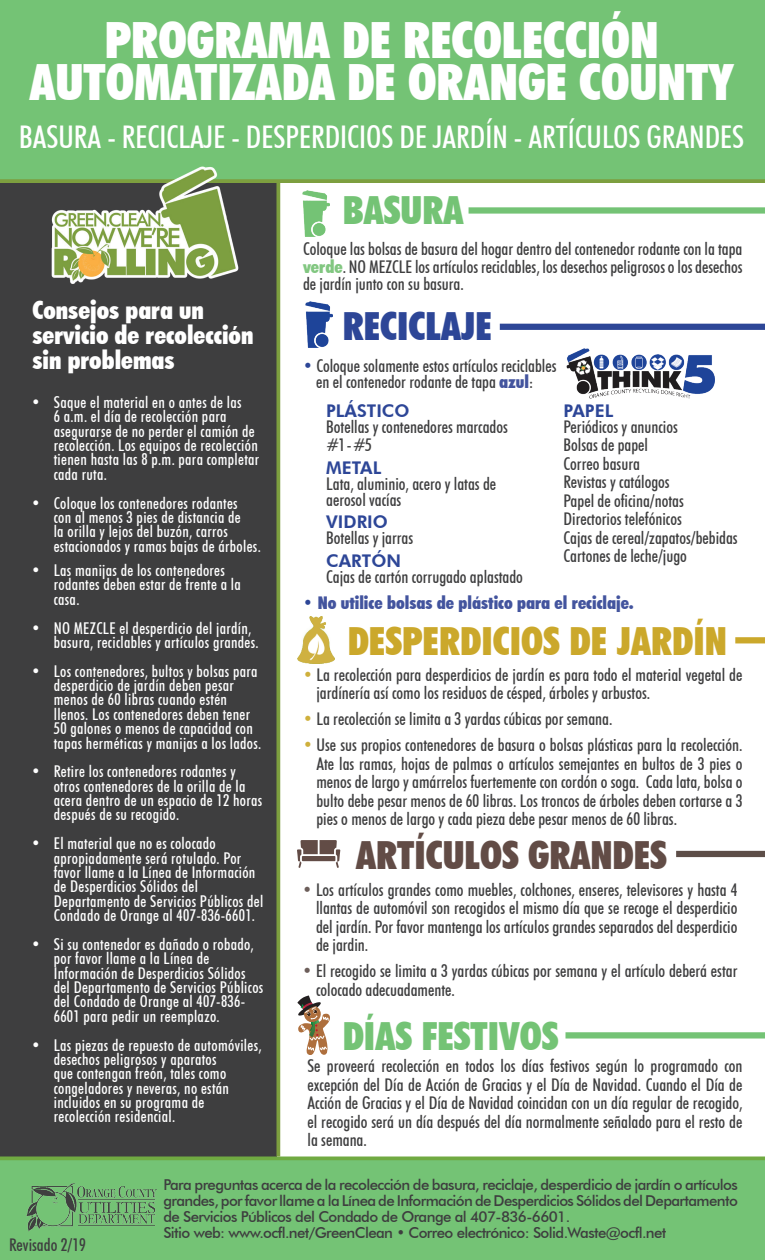
<style>
.page{position:relative;width:765px;height:1260px;background:#fff}
.page>*{position:absolute;margin:0;border:0;box-sizing:border-box;transform-origin:0 0}
.t1{font:900 condensed 50px/42.5px "Futura BT";color:#fff;text-align:center}
.t2{font:900 condensed 38.75px "Futura BT";color:#cba82b}
.t3{font:900 condensed 38.75px "Futura BT";color:#74c375}
.t4{font:900 condensed 38.75px "Futura BT";color:#624c46}
.t5{font:900 condensed 38.75px "Futura BT";color:#2d4697}
.t6{font:500 condensed 31.25px "Futura BT";color:#fff}
.t7{font:900 condensed 25px/25px "Futura BT";color:#fff}
.t8{font:500 condensed 17.5px/18.5px "Futura BT";color:#3e3e3f}
.t9{font:900 condensed 17.5px "Futura BT";color:#43549e}
.t10{font:800 17.5px "Futura BT";color:#2d4697}
.t11{font:500 condensed 16.25px/14.4px "Futura BT";letter-spacing:.02em;color:#fff}
.t12{font:500 15px/16px "Futura BT";letter-spacing:-.04em;color:#3e3e3f}
.s1{font-weight:900;color:#82c781}
.s2{color:#2d4697}
.s3{font-weight:900;color:#43549e}
.s4{font-weight:500;color:#2d4697}
.s5{color:#cfb03c}
.s6{color:#6c5e5a}
</style>
<div class="page">
<div style="left:0;top:172px;width:276px;height:997px;background:#3e3e3f"></div>
<div style="left:0;top:0;width:765px;height:183px;background:#74c375"></div>
<div style="left:0;top:1156px;width:765px;height:104px;background:#74c375"></div>
<div style="left:469px;top:207px;width:296px;height:7px;background:#74c375"></div>
<svg style="left:276px;top:180px;width:4px;height:976px;background:#75923f"></svg>
<div style="left:500px;top:324px;width:265px;height:6px;background:#2d4697"></div>
<div style="left:735px;top:637px;width:30px;height:6px;background:#cba82b"></div>
<div style="left:566px;top:1032px;width:199px;height:7px;background:#74c375"></div>
<img style="left:27px;top:1183px;width:129px;height:49px">
<img style="left:302px;top:190px;width:28px;height:46px">
<img style="left:297px;top:617px;width:38px;height:47px">
<img style="left:37px;top:163px;width:216px;height:121px">
<div style="left:676px;top:851px;width:89px;height:6px;background:#5d4e48"></div>
<svg style="left:297px;top:840px;width:43px;height:28px"></svg>
<img style="left:566px;top:348px;width:149px;height:51px">
<svg style="left:297px;top:995px;width:33px;height:60px"></svg>
<img style="left:305px;top:302px;width:28px;height:46px">
<h1 class="t1" style="left:30px;top:19px;width:705px">PROGRAMA DE RECOLECCIÓN<br>AUTOMATIZADA DE ORANGE COUNTY</h1>
<h3 class="t6" style="left:19px;top:118px;width:726px">BASURA - RECICLAJE - DESPERDICIOS DE JARDÍN - ARTÍCULOS GRANDES</h3>
<h2 class="t3" style="left:343px;top:186px;width:122px">BASURA</h2>
<h3 class="t7" style="left:32px;top:297px;width:222px">Consejos para un servicio de recolección sin problemas</h3>
<p class="t8" style="left:303px;top:240px;width:441px;line-height:17.5px;text-align:justify">Coloque las bolsas de basura del hogar dentro del contenedor rodante con la tapa <span class="s1">verde</span>. NO MEZCLE los artículos reciclables, los desechos peligrosos o los desechos de jardín junto con su basura.</p>
<h2 class="t5" style="left:343px;top:303px;width:151px">RECICLAJE</h2>
<p class="t8" style="left:303px;top:358px;width:255px;line-height:16px;text-align:center"><span class="s2">•</span> Coloque solamente estos artículos reciclables en el contenedor rodante de tapa <span class="s3">azul</span>:</p>
<p class="t11" style="left:54px;top:395px;width:207px;text-indent:-23px">• Saque el material en o antes de las<br>6 a.m. el día de recolección para asegurarse de no perder el camión de recolección. Los equipos de recolección tienen hasta las 8 p.m. para completar cada ruta.</p>
<p class="t11" style="left:54px;top:495px;width:209px;text-indent:-23px">• Coloque los contenedores rodantes<br>con al menos 3 pies de distancia de<br>la orilla y lejos del buzón, carros estacionados y ramas bajas de árboles.</p>
<p class="t11" style="left:54px;top:563px;width:189px;text-indent:-23px">• Las manijas de los contenedores rodantes deben estar de frente a la casa.</p>
<p class="t11" style="left:54px;top:620px;width:206px;text-indent:-23px">• NO MEZCLE el desperdicio del jardín, basura, reciclables y artículos grandes.</p>
<p class="t11" style="left:54px;top:664px;width:209px;text-indent:-23px">• Los contenedores, bultos y bolsas para desperdicio de jardín deben pesar menos de 60 libras cuando estén llenos. Los contenedores deben tener 50 galones o menos de capacidad con tapas herméticas y manijas a los lados.</p>
<p class="t11" style="left:54px;top:764px;width:210px;text-indent:-23px">• Retire los contenedores rodantes y otros contenedores de la orilla de la acera dentro de un espacio de 12 horas después de su recogido.</p>
<p class="t11" style="left:54px;top:836px;width:211px;text-indent:-23px">• El material que no es colocado apropiadamente será rotulado. Por favor llame a la Línea de Información de Desperdicios Sólidos del Departamento de Servicios Públicos del Condado de Orange al 407-836-6601.</p>
<p class="t11" style="left:54px;top:937px;width:211px;text-indent:-23px">• Si su contenedor es dañado o robado, por favor llame a la Línea de Información de Desperdicios Sólidos del Departamento de Servicios Públicos del Condado de Orange al 407-836- 6601 para pedir un reemplazo.</p>
<p class="t11" style="left:54px;top:1037px;width:209px;text-indent:-23px">• Las piezas de repuesto de automóviles, desechos peligrosos y aparatos<br>que contengan freón, tales como congeladores y neveras, no están incluidos en su programa de recolección residencial.</p>
<p class="t10" style="left:326px;top:400px;width:85px">PLÁSTICO</p>
<p class="t8" style="left:326px;top:417px;width:183px">Botellas y contenedores marcados #1 - #5</p>
<p class="t10" style="left:326px;top:457px;width:57px">METAL</p>
<p class="t8" style="left:326px;top:475px;width:172px;line-height:16px">Lata, aluminio, acero y latas de aerosol vacías</p>
<p class="t10" style="left:326px;top:511px;width:63px">VIDRIO</p>
<p class="t8" style="left:326px;top:529px;width:89px">Botellas y jarras</p>
<p class="t10" style="left:326px;top:550px;width:76px">CARTÓN</p>
<p class="t8" style="left:326px;top:567px;width:198px">Cajas de cartón corrugado aplastado</p>
<p class="t10" style="left:564px;top:400px;width:51px">PAPEL</p>
<p class="t8" style="left:564px;top:417px;width:176px">Periódicos y anuncios<br>Bolsas de papel<br>Correo basura<br>Revistas y catálogos<br>Papel de oficina/notas<br>Directorios telefónicos<br>Cajas de cereal/zapatos/bebidas<br>Cartones de leche/jugo</p>
<p class="t9" style="left:303px;top:592px;width:332px"><span class="s4">•</span> No utilice bolsas de plástico para el reciclaje.</p>
<h2 class="t2" style="left:348px;top:618px;width:381px">DESPERDICIOS DE JARDÍN</h2>
<p class="t8" style="left:316px;top:665px;width:428px;text-indent:-14px"><span class="s5">•</span> La recolección para desperdicios de jardín es para todo el material vegetal de jardínería así como los residuos de césped, árboles y arbustos.</p>
<p class="t8" style="left:303px;top:710px;width:311px"><span class="s5">•</span> La recolección se limita a 3 yardas cúbicas por semana.</p>
<p class="t8" style="left:316px;top:736px;width:428px;text-align:justify;text-indent:-14px"><span class="s5">•</span> Use sus propios contenedores de basura o bolsas plásticas para la recolección.<br>Ate las ramas, hojas de palmas o artículos semejantes en bultos de 3 pies o menos de largo y amárrelos fuertemente con cordón o soga. Cada lata, bolsa o bulto debe pesar menos de 60 libras. Los troncos de árboles deben cortarse a 3 pies o menos de largo y cada pieza debe pesar menos de 60 libras.</p>
<h2 class="t4" style="left:356px;top:831px;width:312px">ARTÍCULOS GRANDES</h2>
<p class="t8" style="left:316px;top:880px;width:423px;text-align:justify;text-indent:-14px"><span class="s6">•</span> Los artículos grandes como muebles, colchones, enseres, televisores y hasta 4 llantas de automóvil son recogidos el mismo día que se recoge el desperdicio del jardín. Por favor mantenga los artículos grandes separados del desperdicio de jardin.</p>
<p class="t8" style="left:316px;top:961px;width:423px;text-indent:-14px"><span class="s6">•</span> El recogido se limita a 3 yardas cúbicas por semana y el artículo deberá estar colocado adecuadamente.</p>
<h2 class="t3" style="left:343px;top:1013px;width:217px">DÍAS FESTIVOS</h2>
<p class="t8" style="left:308px;top:1057px;width:437px;text-align:justify">Se proveerá recolección en todos los días festivos según lo programado con excepción del Día de Acción de Gracias y el Día de Navidad. Cuando el Día de Acción de Gracias y el Día de Navidad coincidan con un día regular de recogido, el recogido será un día después del día normalmente señalado para el resto de la semana.</p>
<p class="t12" style="left:163px;top:1176px;width:576px">Para preguntas acerca de la recolección de basura, reciclaje, desperdicio de jardín o artículos grandes, por favor llame a la Línea de Información de Desperdicios Sólidos del Departamento de Servicios Públicos del Condado de Orange al 407-836-6601.<br>Sitio web: www.ocfl.net/GreenClean • Correo electrónico: Solid.Waste@ocfl.net</p>
<p class="t8" style="left:9px;top:1235px;width:78px">Revisado 2/19</p>
</div>
